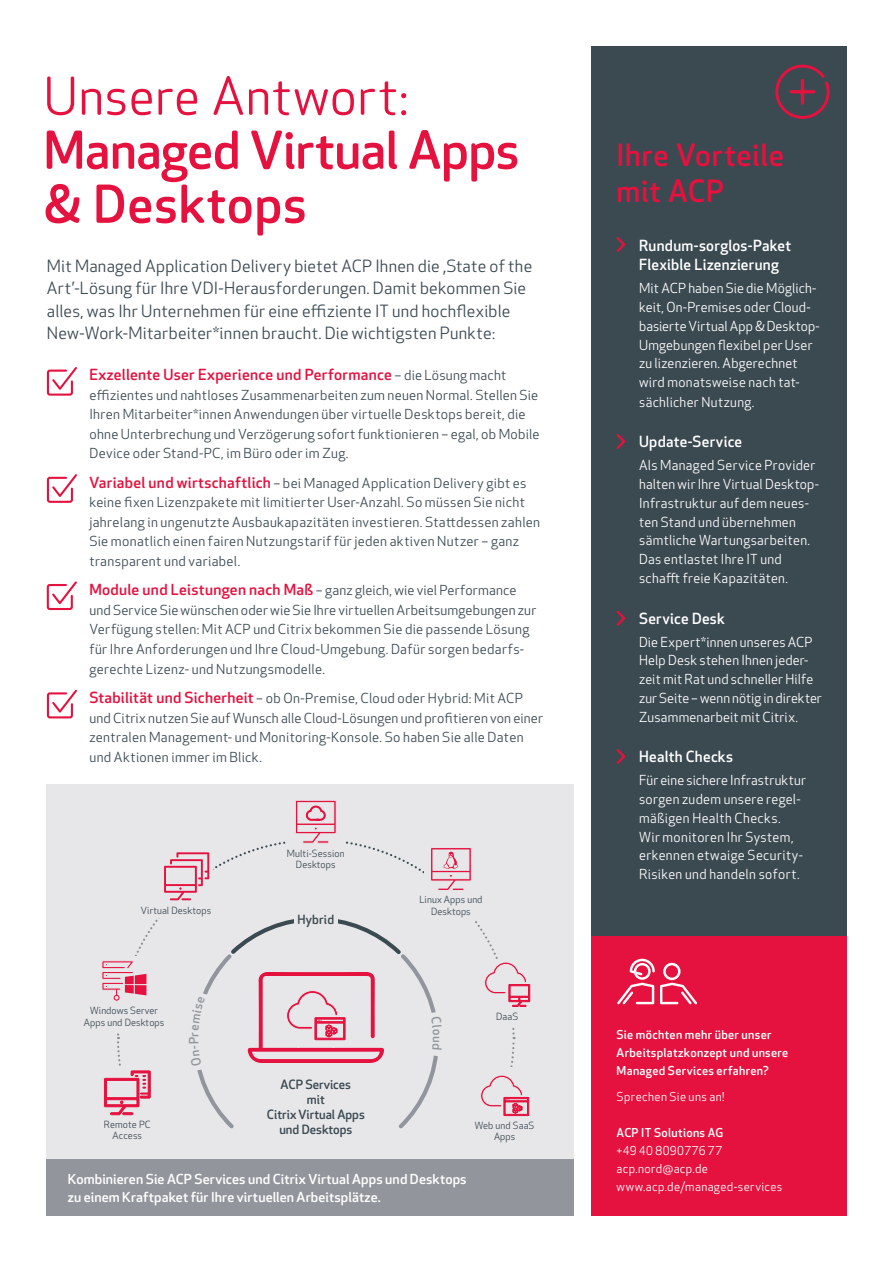
<style>
.page{position:relative;width:893px;height:1263px;background:#fff}
.page>*{position:absolute;margin:0;border:0;box-sizing:border-box;transform-origin:0 0}
.Copy_Large_White{font:500 51px/54px "Apex Rounded";letter-spacing:-.005em;color:#e5113e}
.Copy_Large_White-2{font:500 30px/36px "Apex Rounded";letter-spacing:.02em;color:#e5113e}
.t1{font:16.5px/22.5px "Apex New";letter-spacing:.015em;color:#3b4951}
.t2{font:500 15px "Apex New";letter-spacing:.02em;color:#fff}
.t3{font:500 15px "Apex Rounded";letter-spacing:.015em;color:#e5113e}
.t4{font:13.5px/19.5px "Apex New";letter-spacing:.02em;color:#3b4951}
.t5{font:13.5px/18.8px "Apex New";letter-spacing:.02em;color:#fff}
.t6{font:500 13.5px/18px "Apex Rounded";letter-spacing:.005em;color:#fff}
.t7{font:500 12.45px/15px "Apex Rounded";color:#3b4951;text-align:center}
.t8{font:500 12px/18px "Apex Rounded";letter-spacing:.025em;color:#fff}
.t9{font:12px "Apex New";letter-spacing:.03em;color:#fff}
.t10{font:500 12px "Apex New";letter-spacing:.025em;color:#fff}
.t11{font:9.75px/11.1px "Apex Rounded";letter-spacing:.01em;color:#3b4951;text-align:center}
.s1{font-weight:400}
.s2{font-family:"Apex New";font-weight:400;font-size:13.5px;color:#3b4951}
.s3{font-family:"Apex Rounded";font-weight:500;font-size:15px;color:#e5113e}
</style>
<div class="page">
<div style="left:591px;top:47px;width:255px;height:1169px;background:#3b4951"></div>
<div style="left:591px;top:936px;width:255px;height:280px;background:#e5113e"></div>
<div style="left:47px;top:784px;width:527px;height:376px;background:#e7e7e9"></div>
<svg style="left:616px;top:237px;width:10px;height:15px"></svg>
<svg style="left:616px;top:434px;width:10px;height:15px"></svg>
<svg style="left:616px;top:610px;width:10px;height:16px"></svg>
<svg style="left:616px;top:749px;width:10px;height:15px"></svg>
<svg style="left:617px;top:959px;width:80px;height:45px"></svg>
<div style="left:663px;top:963px;width:17px;height:17px;border:3px solid #fff;border-radius:50%"></div>
<svg style="left:775px;top:65px;width:55px;height:54px"></svg>
<hr style="left:791px;top:90px;width:23px;height:3px;background:#e5113e">
<hr style="left:801px;top:81px;width:3px;height:22px;background:#e5113e">
<svg style="left:46px;top:367px;width:31px;height:29px"></svg>
<svg style="left:46px;top:474px;width:31px;height:29px"></svg>
<svg style="left:46px;top:581px;width:31px;height:30px"></svg>
<svg style="left:46px;top:689px;width:31px;height:30px"></svg>
<div style="left:47px;top:1160px;width:527px;height:56px;background:#92969c"></div>
<svg style="left:102px;top:800px;width:428px;height:329px"></svg>
<p class="Copy_Large_White" style="left:44px;top:71px;width:477px"><span class="s1">Unsere Antwort:<br></span>Managed Virtual Apps &amp; Desktops</p>
<p class="t1" style="left:47px;top:255px;width:487px">Mit Managed Application Delivery bietet ACP Ihnen die ‚State of the Art’-Lösung für Ihre VDI-Herausforderungen. Damit bekommen Sie alles, was Ihr Unternehmen für eine effiziente IT und hochflexible New-Work-Mitarbeiter*innen braucht. Die wichtigsten Punkte:</p>
<p class="t3" style="left:89px;top:366px;width:419px">Exzellente User Experience und Performance <span class="s2">– die Lösung macht</span></p>
<p class="t4" style="left:89px;top:385px;width:452px">effizientes und nahtloses Zusammenarbeiten zum neuen Normal. Stellen Sie Ihren Mitarbeiter*innen Anwendungen über virtuelle Desktops bereit, die ohne Unterbrechung und Verzögerung sofort funktionieren – egal, ob Mobile Device oder Stand-PC, im Büro oder im Zug.</p>
<p class="t4" style="left:89px;top:473px;width:452px"><span class="s3">Variabel und wirtschaftlich</span> – bei Managed Application Delivery gibt es keine fixen Lizenzpakete mit limitierter User-Anzahl. So müssen Sie nicht jahrelang in ungenutzte Ausbaukapazitäten investieren. Stattdessen zahlen Sie monatlich einen fairen Nutzungstarif für jeden aktiven Nutzer – ganz transparent und variabel.</p>
<p class="t4" style="left:89px;top:581px;width:448px"><span class="s3">Module und Leistungen nach Maß</span> – ganz gleich, wie viel Performance und Service Sie wünschen oder wie Sie Ihre virtuellen Arbeitsumgebungen zur Verfügung stellen: Mit ACP und Citrix bekommen Sie die passende Lösung für Ihre Anforderungen und Ihre Cloud-Umgebung. Dafür sorgen bedarfs&shy;gerechte Lizenz- und Nutzungsmodelle.</p>
<p class="t4" style="left:89px;top:688px;width:455px"><span class="s3">Stabilität und Sicherheit</span> – ob On-Premise, Cloud oder Hybrid: Mit ACP und Citrix nutzen Sie auf Wunsch alle Cloud-Lösungen und profitieren von einer zentralen Management- und Monitoring-Konsole. So haben Sie alle Daten und Aktionen immer im Blick.</p>
<p class="t11" style="left:141px;top:905px;width:72px">Virtual Desktops</p>
<p class="t11" style="left:84px;top:1006px;width:82px">Windows Server<br>Apps und Desktops</p>
<p class="t11" style="left:104px;top:1119px;width:48px">Remote PC</p>
<p class="t11" style="left:113px;top:1130px;width:31px">Access</p>
<p class="t11" style="left:287px;top:848px;width:59px">Multi-Session</p>
<p class="t11" style="left:296px;top:859px;width:41px">Desktops</p>
<p class="t7" style="left:297px;top:913px;width:38px">Hybrid</p>
<p class="t7" style="left:281px;top:1077px;width:72px">ACP Services mit</p>
<p class="t7" style="left:267px;top:1107px;width:99px">Citrix Virtual Apps</p>
<p class="t7" style="left:279px;top:1122px;width:74px">und Desktops</p>
<p class="t11" style="left:419px;top:895px;width:65px">Linux Apps und</p>
<p class="t11" style="left:431px;top:906px;width:41px">Desktops</p>
<p class="t11" style="left:496px;top:1011px;width:24px">DaaS</p>
<p class="t11" style="left:475px;top:1120px;width:61px">Web und SaaS<br>Apps</p>
<p class="t6" style="left:68px;top:1170px;width:400px">Kombinieren Sie ACP Services und Citrix Virtual Apps und Desktops zu einem Kraftpaket für Ihre virtuellen Arbeitsplätze.</p>
<p class="Copy_Large_White-2" style="left:617px;top:138px;width:169px">Ihre Vorteile mit ACP</p>
<p class="t2" style="left:639px;top:235px;width:154px">Rundum-sorglos-Paket</p>
<p class="t2" style="left:639px;top:255px;width:141px">Flexible Lizenzierung</p>
<p class="t5" style="left:639px;top:279px;width:182px">Mit ACP haben Sie die Möglich&shy;keit, On-Premises oder Cloud&shy;basierte Virtual App &amp; Desktop-<br>Umgebungen flexibel per User zu lizenzieren. Abgerechnet wird monatsweise nach tat&shy;sächlicher Nutzung.</p>
<p class="t2" style="left:639px;top:432px;width:105px">Update-Service</p>
<p class="t5" style="left:639px;top:456px;width:181px">Als Managed Service Provider halten wir Ihre Virtual Desktop-<br>Infrastruktur auf dem neues&shy;ten Stand und übernehmen sämtliche Wartungsarbeiten.<br>Das entlastet Ihre IT und schafft freie Kapazitäten.</p>
<p class="t2" style="left:639px;top:608px;width:87px">Service Desk</p>
<p class="t5" style="left:639px;top:632px;width:184px">Die Expert*innen unseres ACP<br>Help Desk stehen Ihnen jeder&shy;zeit mit Rat und schneller Hilfe zur Seite – wenn nötig in direkter<br>Zusammenarbeit mit Citrix.</p>
<p class="t2" style="left:639px;top:747px;width:96px">Health Checks</p>
<p class="t5" style="left:639px;top:771px;width:168px">Für eine sichere Infrastruktur sorgen zudem unsere regel&shy;mäßigen Health Checks.<br>Wir monitoren Ihr System, erkennen etwaige Security-<br>Risiken und handeln sofort.</p>
<p class="t8" style="left:617px;top:1026px;width:173px">Sie möchten mehr über unser<br>Arbeitsplatzkonzept und unsere<br>Managed Services erfahren?</p>
<p class="t9" style="left:617px;top:1089px;width:109px">Sprechen Sie uns an!</p>
<p class="t10" style="left:617px;top:1125px;width:108px">ACP IT Solutions AG</p>
<p class="t9" style="left:617px;top:1143px;width:107px">+49 40 8090776 77</p>
<p class="t9" style="left:617px;top:1161px;width:93px">acp.nord@acp.de</p>
<p class="t9" style="left:617px;top:1179px;width:167px">www.acp.de/managed-services</p>
</div>
